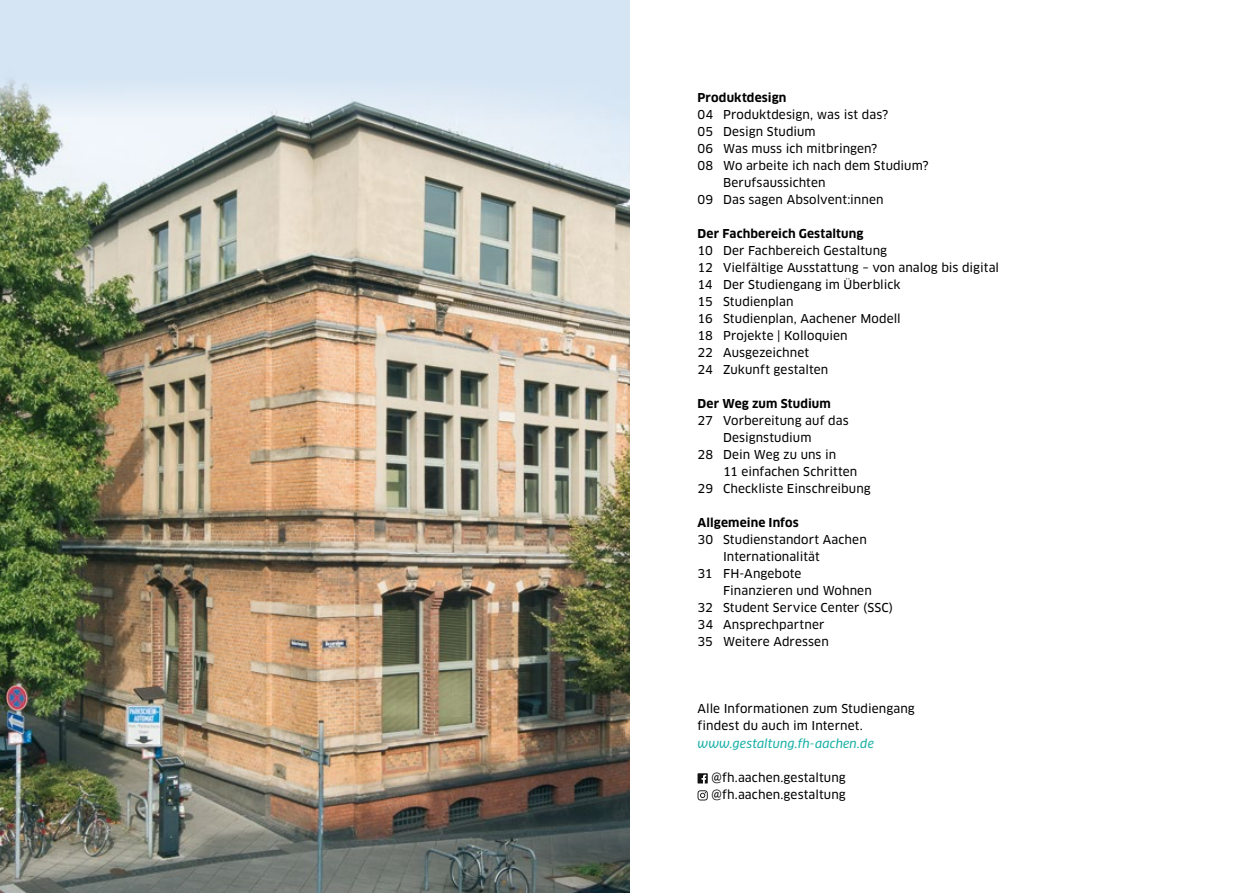
<style>
.page{position:relative;width:1259px;height:893px;background:#fff}
.page>*{position:absolute;margin:0;border:0;box-sizing:border-box;transform-origin:0 0}
.t1{font:12px/17px "Clan OT News";letter-spacing:.01em;color:#000}
.t2{font:700 12px "Clan OT";letter-spacing:.01em;color:#000}
.t3{font:12px "Clan OT News Ita";letter-spacing:.01em;color:#16afa5}
</style>
<div class="page">
<svg style="left:697px;top:773px;width:11px;height:10px"></svg>
<svg style="left:697px;top:790px;width:11px;height:10px"></svg>
<div style="left:0;top:0;width:629px;height:893px;background:#d5e5f4"></div>
<img style="left:0;top:80px;width:629px;height:813px">
<p class="t2" style="left:697px;top:91px;width:90px">Produktdesign</p>
<p class="t1" style="left:697px;top:106px;width:192px">04 Produktdesign, was ist das?</p>
<p class="t1" style="left:697px;top:123px;width:120px">05 Design Studium</p>
<p class="t1" style="left:697px;top:140px;width:181px">06 Was muss ich mitbringen?</p>
<p class="t1" style="left:697px;top:157px;width:232px">08 Wo arbeite ich nach dem Studium?</p>
<p class="t1" style="left:723px;top:174px;width:104px">Berufsaussichten</p>
<p class="t1" style="left:697px;top:191px;width:187px">09 Das sagen Absolvent:innen</p>
<p class="t2" style="left:697px;top:227px;width:167px">Der Fachbereich Gestaltung</p>
<p class="t1" style="left:697px;top:242px;width:303px">10 Der Fachbereich Gestaltung<br>12 Vielfältige Ausstattung – von analog bis digital<br>14 Der Studiengang im Überblick<br>15 Studienplan<br>16 Studienplan, Aachener Modell<br>18 Projekte | Kolloquien<br>22 Ausgezeichnet<br>24 Zukunft gestalten</p>
<p class="t2" style="left:697px;top:397px;width:135px">Der Weg zum Studium</p>
<p class="t1" style="left:697px;top:412px;width:153px">27 Vorbereitung auf das</p>
<p class="t1" style="left:723px;top:429px;width:90px">Designstudium</p>
<p class="t1" style="left:697px;top:446px;width:140px">28 Dein Weg zu uns in</p>
<p class="t1" style="left:723px;top:463px;width:136px">11 einfachen Schritten</p>
<p class="t1" style="left:697px;top:480px;width:175px">29 Checkliste Einschreibung</p>
<p class="t2" style="left:697px;top:516px;width:103px">Allgemeine Infos</p>
<p class="t1" style="left:697px;top:531px;width:171px">30 Studienstandort Aachen</p>
<p class="t1" style="left:723px;top:548px;width:98px">Internationalität</p>
<p class="t1" style="left:697px;top:565px;width:105px">31 FH-Angebote</p>
<p class="t1" style="left:723px;top:582px;width:150px">Finanzieren und Wohnen</p>
<p class="t1" style="left:697px;top:599px;width:197px">32 Student Service Center (SSC)</p>
<p class="t1" style="left:697px;top:616px;width:128px">34 Ansprechpartner</p>
<p class="t1" style="left:697px;top:633px;width:133px">35 Weitere Adressen</p>
<p class="t1" style="left:697px;top:700px;width:219px">Alle Informationen zum Studiengang findest du auch im Internet.</p>
<p class="t3" style="left:697px;top:737px;width:178px">www.gestaltung.fh-aachen.de</p>
<p class="t1" style="left:711px;top:770px;width:136px">@fh.aachen.gestaltung @fh.aachen.gestaltung</p>
</div>
